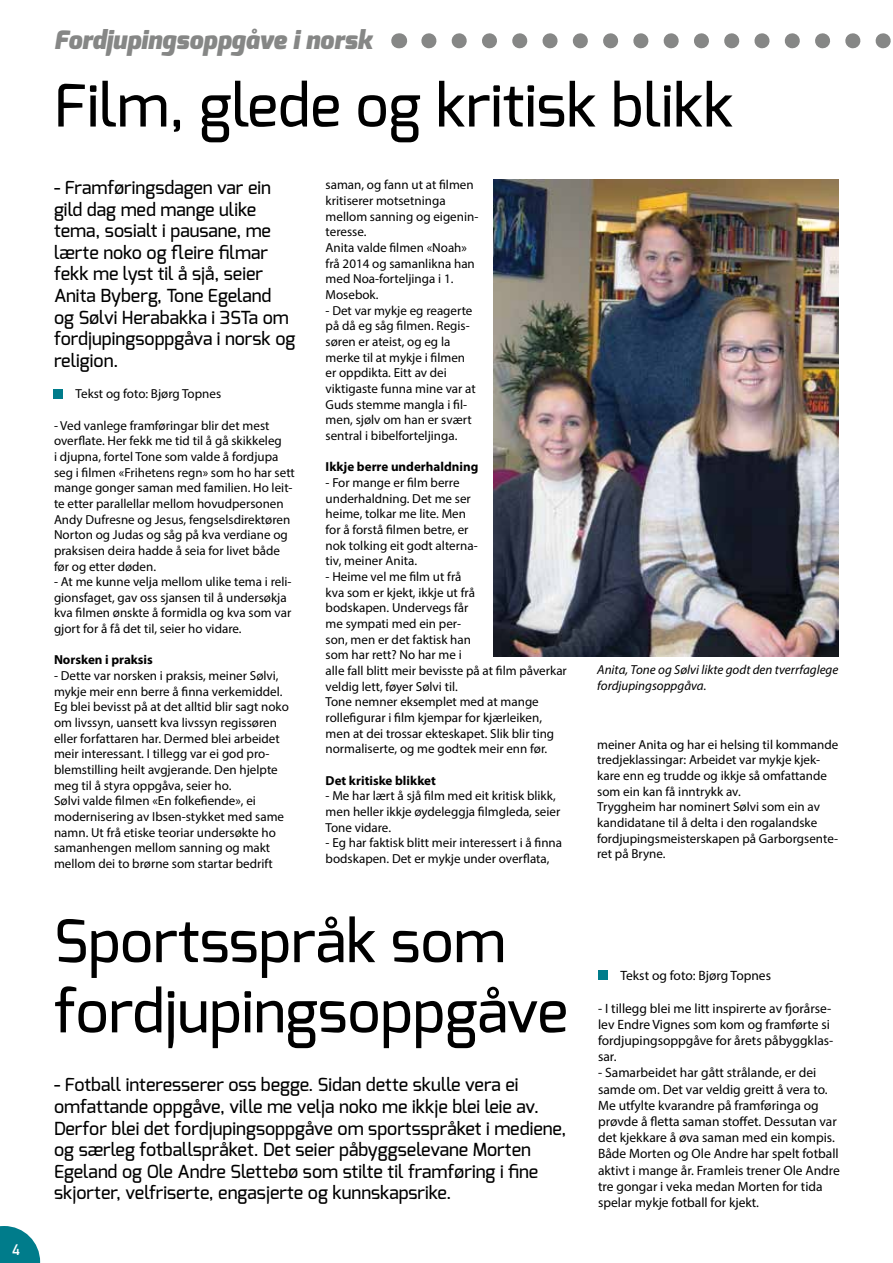
<style>
.page{position:relative;width:893px;height:1263px;background:#fff}
.page>*{position:absolute;margin:0;border:0;box-sizing:border-box;transform-origin:0 0}
.t1{font:500 58.5px/70.2px "Exo";color:#000}
.t2{font:italic 900 25.5px "Exo";color:#868786}
.t3{font:500 18px/21.6px "Exo";color:#000}
.t4{font:15px "DIN Mittelschrift";color:#fff}
.t5{font:13.5px/16.2px "Myriad Pro";color:#000}
.t6{font:13.05px/15.6px "Myriad Pro";color:#000}
.t7{font:italic 13.05px/15.6px "Myriad Pro";color:#000}
.t8{font:700 13.05px "Myriad Pro";color:#000}
</style>
<div class="page">
<svg style="left:0;top:1226px;width:40px;height:37px"></svg>
<img style="left:493px;top:180px;width:346px;height:477px">
<svg style="left:399px;top:33px;width:1px;height:15px"></svg>
<svg style="left:429px;top:33px;width:462px;height:15px"></svg>
<div style="left:53px;top:389px;width:10px;height:10px;background:#007c8b"></div>
<div style="left:598px;top:970px;width:10px;height:10px;background:#007c8b"></div>
<p class="t4" style="left:13px;top:1241px;width:9px">4</p>
<h2 class="t2" style="left:54px;top:23px;width:319px">Fordjupingsoppgåve i norsk</h2>
<h1 class="t1" style="left:54px;top:70px;width:681px">Film, glede og kritisk blikk</h1>
<h3 class="t3" style="left:54px;top:177px;width:243px">- Framføringsdagen var ein gild dag med mange ulike tema, sosialt i pausane, me lærte noko og fleire filmar fekk me lyst til å sjå, seier<br>Anita Byberg, Tone Egeland og Sølvi Herabakka i 3STa om fordjupingsoppgåva i norsk og religion.</h3>
<p class="t6" style="left:76px;top:386px;width:147px">Tekst og foto: Bjørg Topnes</p>
<p class="t6" style="left:54px;top:417px;width:242px">- Ved vanlege framføringar blir det mest overflate. Her fekk me tid til å gå skikkeleg<br>i djupna, fortel Tone som valde å fordjupa seg i filmen «Frihetens regn» som ho har sett mange gonger saman med familien. Ho leit&shy;te etter parallellar mellom hovudpersonen Andy Dufresne og Jesus, fengselsdirektøren Norton og Judas og såg på kva verdiane og praksisen deira hadde å seia for livet både før og etter døden.</p>
<p class="t6" style="left:54px;top:574px;width:239px">- At me kunne velja mellom ulike tema i reli&shy;gionsfaget, gav oss sjansen til å undersøkja kva filmen ønskte å formidla og kva som var gjort for å få det til, seier ho vidare.</p>
<p class="t8" style="left:54px;top:651px;width:100px">Norsken i praksis</p>
<p class="t6" style="left:54px;top:668px;width:236px">- Dette var norsken i praksis, meiner Sølvi, mykje meir enn berre å finna verkemiddel.<br>Eg blei bevisst på at det alltid blir sagt noko om livssyn, uansett kva livssyn regissøren eller forfattaren har. Dermed blei arbeidet meir interessant. I tillegg var ei god pro&shy;blemstilling heilt avgjerande. Den hjelpte meg til å styra oppgåva, seier ho.<br>Sølvi valde filmen «En folkefiende», ei modernisering av Ibsen-stykket med same namn. Ut frå etiske teoriar undersøkte ho samanhengen mellom sanning og makt mellom dei to brørne som startar bedrift</p>
<p class="t6" style="left:326px;top:177px;width:154px">saman, og fann ut at filmen kritiserer motsetninga mellom sanning og eigenin&shy;teresse.<br>Anita valde filmen «Noah» frå 2014 og samanlikna han med Noa-forteljinga i 1.<br>Mosebok.</p>
<p class="t6" style="left:326px;top:302px;width:152px">- Det var mykje eg reagerte på då eg såg filmen. Regis&shy;søren er ateist, og eg la merke til at mykje i filmen er oppdikta. Eitt av dei viktigaste funna mine var at<br>Guds stemme mangla i fil&shy;men, sjølv om han er svært sentral i bibelforteljinga.</p>
<p class="t8" style="left:326px;top:458px;width:154px">Ikkje berre underhaldning</p>
<p class="t6" style="left:326px;top:475px;width:154px">- For mange er film berre underhaldning. Det me ser heime, tolkar me lite. Men for å forstå filmen betre, er nok tolking eit godt alterna&shy;tiv, meiner Anita.</p>
<p class="t6" style="left:326px;top:569px;width:243px">- Heime vel me film ut frå<br>kva som er kjekt, ikkje ut frå<br>bodskapen. Undervegs får<br>me sympati med ein per-<br>son, men er det faktisk han<br>som har rett? No har me i<br>alle fall blitt meir bevisste på at film påverkar veldig lett, føyer Sølvi til.<br>Tone nemner eksemplet med at mange rollefigurar i film kjempar for kjærleiken, men at dei trossar ekteskapet. Slik blir ting normaliserte, og me godtek meir enn før.</p>
<p class="t8" style="left:326px;top:772px;width:112px">Det kritiske blikket</p>
<p class="t6" style="left:326px;top:788px;width:236px">- Me har lært å sjå film med eit kritisk blikk, men heller ikkje øydeleggja filmgleda, seier<br>Tone vidare.</p>
<p class="t6" style="left:326px;top:835px;width:238px">- Eg har faktisk blitt meir interessert i å finna bodskapen. Det er mykje under overflata,</p>
<h1 class="t1" style="left:54px;top:906px;width:515px">Sportsspråk som fordjupingsoppgåve</h1>
<p class="t3" style="left:54px;top:1074px;width:514px">- Fotball interesserer oss begge. Sidan dette skulle vera ei omfattande oppgåve, ville me velja noko me ikkje blei leie av.<br>Derfor blei det fordjupingsoppgåve om sportsspråket i mediene, og særleg fotballspråket. Det seier påbyggselevane Morten Egeland og Ole Andre Slettebø som stilte til framføring i fine skjorter, velfriserte, engasjerte og kunnskapsrike.</p>
<p class="t7" style="left:597px;top:662px;width:243px">Anita, Tone og Sølvi likte godt den tverrfaglege fordjupingsoppgåva.</p>
<p class="t6" style="left:597px;top:736px;width:243px">meiner Anita og har ei helsing til kommande tredjeklassingar: Arbeidet var mykje kjek&shy;kare enn eg trudde og ikkje så omfattande som ein kan få inntrykk av.<br>Tryggheim har nominert Sølvi som ein av kandidatane til å delta i den rogalandske fordjupingsmeisterskapen på Garborgsente&shy;ret på Bryne.</p>
<p class="t5" style="left:620px;top:967px;width:152px">Tekst og foto: Bjørg Topnes</p>
<p class="t5" style="left:598px;top:1000px;width:237px">- I tillegg blei me litt inspirerte av fjorårse&shy;lev Endre Vignes som kom og framførte si fordjupingsoppgåve for årets påbyggklas&shy;sar.</p>
<p class="t5" style="left:598px;top:1064px;width:243px">- Samarbeidet har gått strålande, er dei samde om. Det var veldig greitt å vera to.<br>Me utfylte kvarandre på framføringa og prøvde å fletta saman stoffet. Dessutan var det kjekkare å øva saman med ein kompis.<br>Både Morten og Ole Andre har spelt fotball aktivt i mange år. Framleis trener Ole Andre tre gongar i veka medan Morten for tida spelar mykje fotball for kjekt.</p>
</div>
